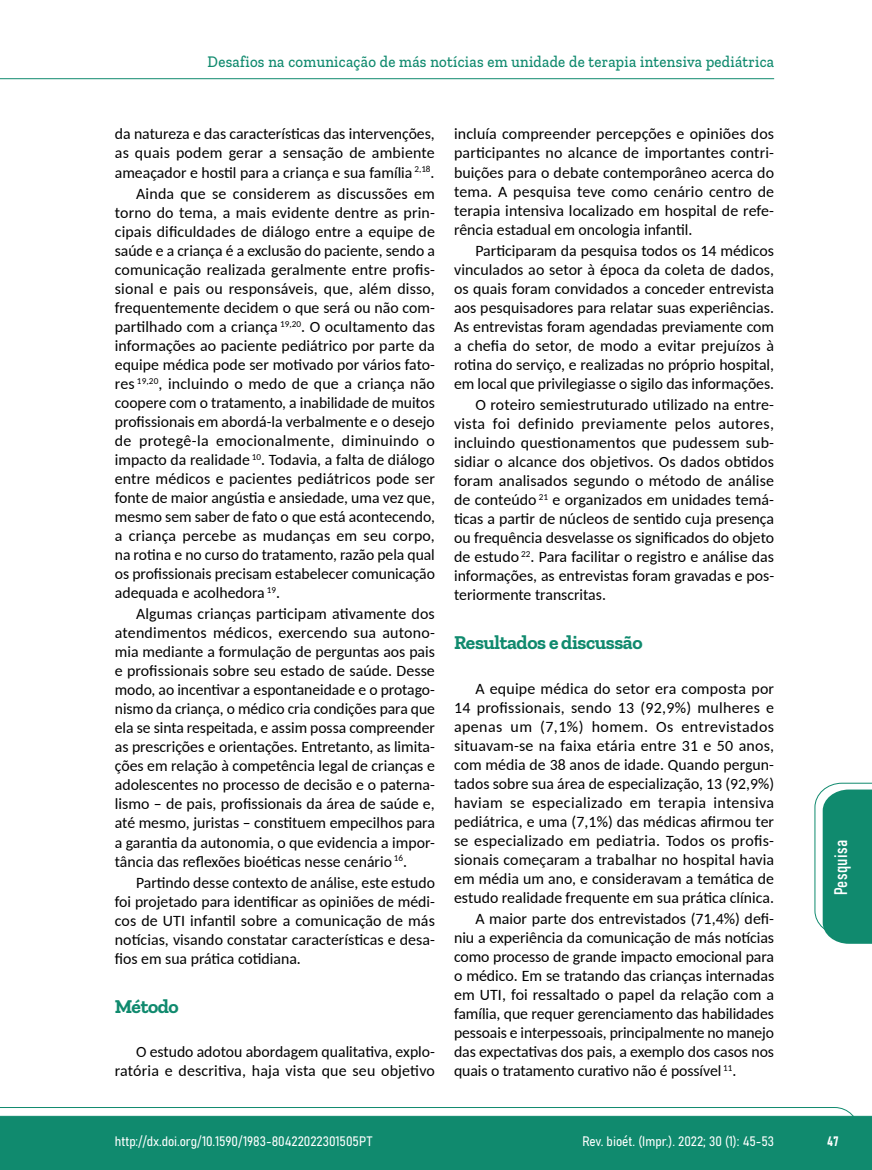
<style>
.page{position:relative;width:872px;height:1170px;background:#fff}
.page>*{position:absolute;margin:0;border:0;box-sizing:border-box;transform-origin:0 0}
.t1{font:700 19.5px "Zilla Slab";letter-spacing:-.02em;color:#108a6e}
.t2{font:18px "Bahnschrift";letter-spacing:.02em;color:#fff}
.t3{font:500 16.5px "Zilla Slab";letter-spacing:.02em;color:#108a6e;scale:.9 1}
.t4{font:15.75px/19px "Carlito";color:#000;text-align:justify}
.t5{font:13.5px "Bahnschrift";color:#fff}
</style>
<div class="page">
<svg style="left:0;top:1107px;width:859px;height:62px;background:#2e9880"></svg>
<hr style="left:0;top:78px;width:774px;height:1px;background:#108a6e">
<svg style="left:814px;top:782px;width:58px;height:161px"></svg>
<p class="t3" style="left:208px;top:53px;width:631px">Desafios na comunicação de más notícias em unidade de terapia intensiva pediátrica</p>
<p class="t4" style="left:115px;top:124px;width:321px">da natureza e das características das intervenções, as quais podem gerar a sensação de ambiente ameaçador e hostil para a criança e sua família <sup>2,18</sup>.</p>
<p class="t4" style="left:115px;top:183px;width:322px;text-indent:21px">Ainda que se considerem as discussões em torno do tema, a mais evidente dentre as prin&shy;cipais dificuldades de diálogo entre a equipe de saúde e a criança é a exclusão do paciente, sendo a comunicação realizada geralmente entre profis&shy;sional e pais ou responsáveis, que, além disso, frequentemente decidem o que será ou não com&shy;partilhado com a criança <sup>19,20</sup>. O ocultamento das informações ao paciente pediátrico por parte da equipe médica pode ser motivado por vários fato&shy;res <sup>19,20</sup>, incluindo o medo de que a criança não coopere com o tratamento, a inabilidade de muitos profissionais em abordá-la verbalmente e o desejo de protegê-la emocionalmente, diminuindo o impacto da realidade <sup>10</sup>. Todavia, a falta de diálogo entre médicos e pacientes pediátricos pode ser fonte de maior angústia e ansiedade, uma vez que, mesmo sem saber de fato o que está acontecendo, a criança percebe as mudanças em seu corpo, na rotina e no curso do tratamento, razão pela qual os profissionais precisam estabelecer comunicação adequada e acolhedora <sup>19</sup>.</p>
<p class="t4" style="left:115px;top:603px;width:322px;text-indent:21px">Algumas crianças participam ativamente dos atendimentos médicos, exercendo sua autono&shy;mia mediante a formulação de perguntas aos pais e profissionais sobre seu estado de saúde. Desse modo, ao incentivar a espontaneidade e o protago&shy;nismo da criança, o médico cria condições para que ela se sinta respeitada, e assim possa compreender as prescrições e orientações. Entretanto, as limita&shy;ções em relação à competência legal de crianças e adolescentes no processo de decisão e o paterna&shy;lismo – de pais, profissionais da área de saúde e, até mesmo, juristas – constituem empecilhos para a garantia da autonomia, o que evidencia a impor&shy;tância das reflexões bioéticas nesse cenário <sup>16</sup>.</p>
<p class="t4" style="left:115px;top:872px;width:321px;text-indent:21px">Partindo desse contexto de análise, este estudo foi projetado para identificar as opiniões de médi&shy;cos de UTI infantil sobre a comunicação de más notícias, visando constatar características e desa&shy;fios em sua prática cotidiana.</p>
<p class="t1" style="left:115px;top:995px;width:65px">Método</p>
<p class="t4" style="left:115px;top:1041px;width:322px;text-align:right">O estudo adotou abordagem qualitativa, explo&shy;ratória e descritiva, haja vista que seu objetivo</p>
<p class="t4" style="left:454px;top:124px;width:321px">incluía compreender percepções e opiniões dos participantes no alcance de importantes contri&shy;buições para o debate contemporâneo acerca do tema. A pesquisa teve como cenário centro de terapia intensiva localizado em hospital de refe&shy;rência estadual em oncologia infantil.</p>
<p class="t4" style="left:454px;top:240px;width:322px;text-indent:21px">Participaram da pesquisa todos os 14 médicos vinculados ao setor à época da coleta de dados, os quais foram convidados a conceder entrevista aos pesquisadores para relatar suas experiências.<br>As entrevistas foram agendadas previamente com a chefia do setor, de modo a evitar prejuízos à rotina do serviço, e realizadas no próprio hospital, em local que privilegiasse o sigilo das informações.</p>
<p class="t4" style="left:454px;top:394px;width:321px;text-indent:21px">O roteiro semiestruturado utilizado na entre&shy;vista foi definido previamente pelos autores, incluindo questionamentos que pudessem sub&shy;sidiar o alcance dos objetivos. Os dados obtidos foram analisados segundo o método de análise de conteúdo <sup>21</sup> e organizados em unidades temá&shy;ticas a partir de núcleos de sentido cuja presença ou frequência desvelasse os significados do objeto de estudo <sup>22</sup>. Para facilitar o registro e análise das informações, as entrevistas foram gravadas e pos&shy;teriormente transcritas.</p>
<p class="t1" style="left:454px;top:631px;width:190px">Resultados e discussão</p>
<p class="t4" style="left:454px;top:678px;width:322px;text-indent:21px">A equipe médica do setor era composta por 14 profissionais, sendo 13 (92,9%) mulheres e apenas um (7,1%) homem. Os entrevistados situavam-se na faixa etária entre 31 e 50 anos, com média de 38 anos de idade. Quando pergun&shy;tados sobre sua área de especialização, 13 (92,9%) haviam se especializado em terapia intensiva pediátrica, e uma (7,1%) das médicas afirmou ter se especializado em pediatria. Todos os profis&shy;sionais começaram a trabalhar no hospital havia em média um ano, e consideravam a temática de estudo realidade frequente em sua prática clínica.</p>
<p class="t4" style="left:454px;top:908px;width:322px;text-indent:21px">A maior parte dos entrevistados (71,4%) defi&shy;niu a experiência da comunicação de más notícias como processo de grande impacto emocional para o médico. Em se tratando das crianças internadas em UTI, foi ressaltado o papel da relação com a família, que requer gerenciamento das habilidades pessoais e interpessoais, principalmente no manejo das expectativas dos pais, a exemplo dos casos nos quais o tratamento curativo não é possível <sup>11</sup>.</p>
<p class="t2" style="left:827px;top:895px;width:57px;rotate:-90deg">Pesquisa</p>
<p class="t5" style="left:115px;top:1131px;width:259px">http://dx.doi.org/10.1590/1983-80422022301505PT</p>
<p class="t5" style="left:582px;top:1131px;width:193px">Rev. bioét. (Impr.). 2022; 30 (1): 45-53</p>
<p class="t5" style="left:827px;top:1130px;width:13px">47</p>
</div>
